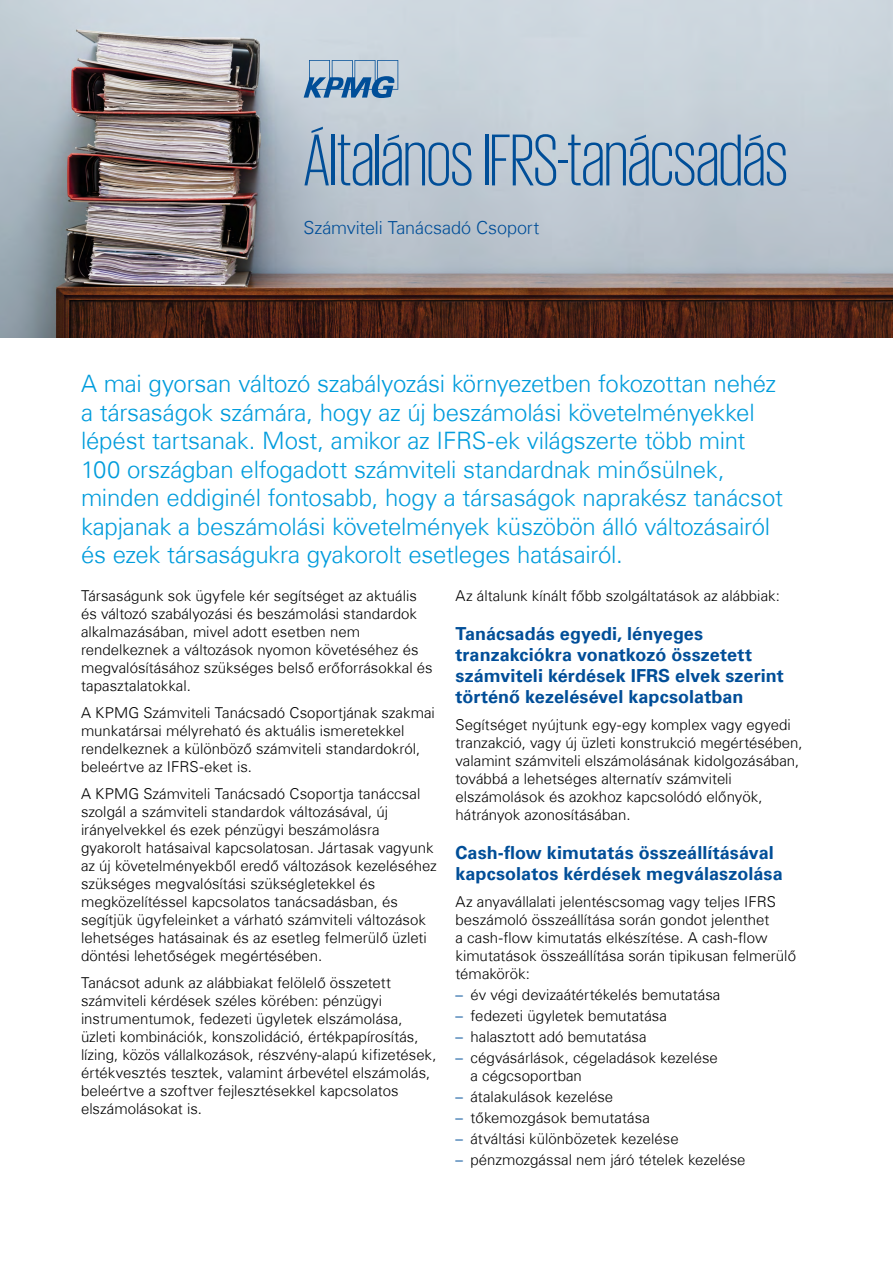
<style>
.page{position:relative;width:893px;height:1263px;background:#fff}
.page>*{position:absolute;margin:0;border:0;box-sizing:border-box;transform-origin:0 0}
.t1{font:300 75px "KPMG";letter-spacing:-.01em;color:#004e98}
.t2{font:300 24px/28.5px "Universfor KPMG";letter-spacing:-.01em;color:#009cdc}
.t3{font:700 18px/21px "Universfor KPMG";letter-spacing:.005em;color:#004e98}
.t4{font:300 18px "Universfor KPMG";letter-spacing:-.005em;color:#004e98}
.t5{font:300 15px/18px "Universfor KPMG";color:#000}
.s1{font-family:"Univers 45";color:#004e98}
</style>
<div class="page">
<img style="left:0;top:0;width:893px;height:338px">
<svg style="left:304px;top:60px;width:94px;height:38px"></svg>
<h1 class="t1" style="left:304px;top:124px;width:486px">Általános IFRS-tanácsadás</h1>
<p class="t4" style="left:304px;top:216px;width:237px">Számviteli Tanácsadó Csoport</p>
<p class="t2" style="left:81px;top:370px;width:703px">A mai gyorsan változó szabályozási környezetben fokozottan nehéz a társaságok számára, hogy az új beszámolási követelményekkel lépést tartsanak. Most, amikor az IFRS-ek világszerte több mint 100 országban elfogadott számviteli standardnak minősülnek, minden eddiginél fontosabb, hogy a társaságok naprakész tanácsot kapjanak a beszámolási követelmények küszöbön álló változásairól és ezek társaságukra gyakorolt esetleges hatásairól.</p>
<p class="t5" style="left:81px;top:587px;width:353px">Társaságunk sok ügyfele kér segítséget az aktuális és változó szabályozási és beszámolási standardok alkalmazásában, mivel adott esetben nem rendelkeznek a változások nyomon követéséhez és megvalósításához szükséges belső erőforrásokkal és tapasztalatokkal.</p>
<p class="t5" style="left:81px;top:704px;width:355px">A KPMG Számviteli Tanácsadó Csoportjának szakmai munkatársai mélyreható és aktuális ismeretekkel rendelkeznek a különböző számviteli standardokról, beleértve az IFRS-eket is.</p>
<p class="t5" style="left:81px;top:785px;width:357px">A KPMG Számviteli Tanácsadó Csoportja tanáccsal szolgál a számviteli standardok változásával, új irányelvekkel és ezek pénzügyi beszámolásra gyakorolt hatásaival kapcsolatosan. Jártasak vagyunk az új követelményekből eredő változások kezeléséhez szükséges megvalósítási szükségletekkel és megközelítéssel kapcsolatos tanácsadásban, és segítjük ügyfeleinket a várható számviteli változások lehetséges hatásainak és az esetleg felmerülő üzleti döntési lehetőségek megértésében.</p>
<p class="t5" style="left:81px;top:974px;width:357px">Tanácsot adunk az alábbiakat felölelő összetett számviteli kérdések széles körében: pénzügyi instrumentumok, fedezeti ügyletek elszámolása, üzleti kombinációk, konszolidáció, értékpapírosítás, lízing, közös vállalkozások, részvény-alapú kifizetések, értékvesztés tesztek, valamint árbevétel elszámolás, beleértve a szoftver fejlesztésekkel kapcsolatos elszámolásokat is.</p>
<p class="t5" style="left:455px;top:587px;width:326px">Az általunk kínált főbb szolgáltatások az alábbiak:</p>
<p class="t3" style="left:455px;top:623px;width:330px">Tanácsadás egyedi, lényeges tranzakciókra vonatkozó összetett számviteli kérdések IFRS elvek szerint történő kezelésével kapcsolatban</p>
<p class="t5" style="left:455px;top:716px;width:349px">Segítséget nyújtunk egy-egy komplex vagy egyedi tranzakció, vagy új üzleti konstrukció megértésében, valamint számviteli elszámolásának kidolgozásában, továbbá a lehetséges alternatív számviteli elszámolások és azokhoz kapcsolódó előnyök, hátrányok azonosításában.</p>
<p class="t3" style="left:455px;top:842px;width:329px">Cash-flow kimutatás összeállításával kapcsolatos kérdések megválaszolása</p>
<p class="t5" style="left:455px;top:893px;width:342px">Az anyavállalati jelentéscsomag vagy teljes IFRS beszámoló összeállítása során gondot jelenthet<br>a cash-flow kimutatás elkészítése. A cash-flow kimutatások összeállítása során tipikusan felmerülő témakörök:</p>
<p class="t5" style="left:455px;top:986px;width:266px"><span class="s1">–</span> év végi devizaátértékelés bemutatása</p>
<p class="t5" style="left:455px;top:1007px;width:213px"><span class="s1">–</span> fedezeti ügyletek bemutatása</p>
<p class="t5" style="left:455px;top:1028px;width:193px"><span class="s1">–</span> halasztott adó bemutatása</p>
<p class="t5" style="left:470px;top:1049px;width:249px;text-indent:-15px"><span class="s1">–</span> cégvásárlások, cégeladások kezelése a cégcsoportban</p>
<p class="t5" style="left:455px;top:1088px;width:159px"><span class="s1">–</span> átalakulások kezelése</p>
<p class="t5" style="left:455px;top:1109px;width:196px"><span class="s1">–</span> tőkemozgások bemutatása</p>
<p class="t5" style="left:455px;top:1130px;width:225px"><span class="s1">–</span> átváltási különbözetek kezelése</p>
<p class="t5" style="left:455px;top:1151px;width:292px"><span class="s1">–</span> pénzmozgással nem járó tételek kezelése</p>
</div>
